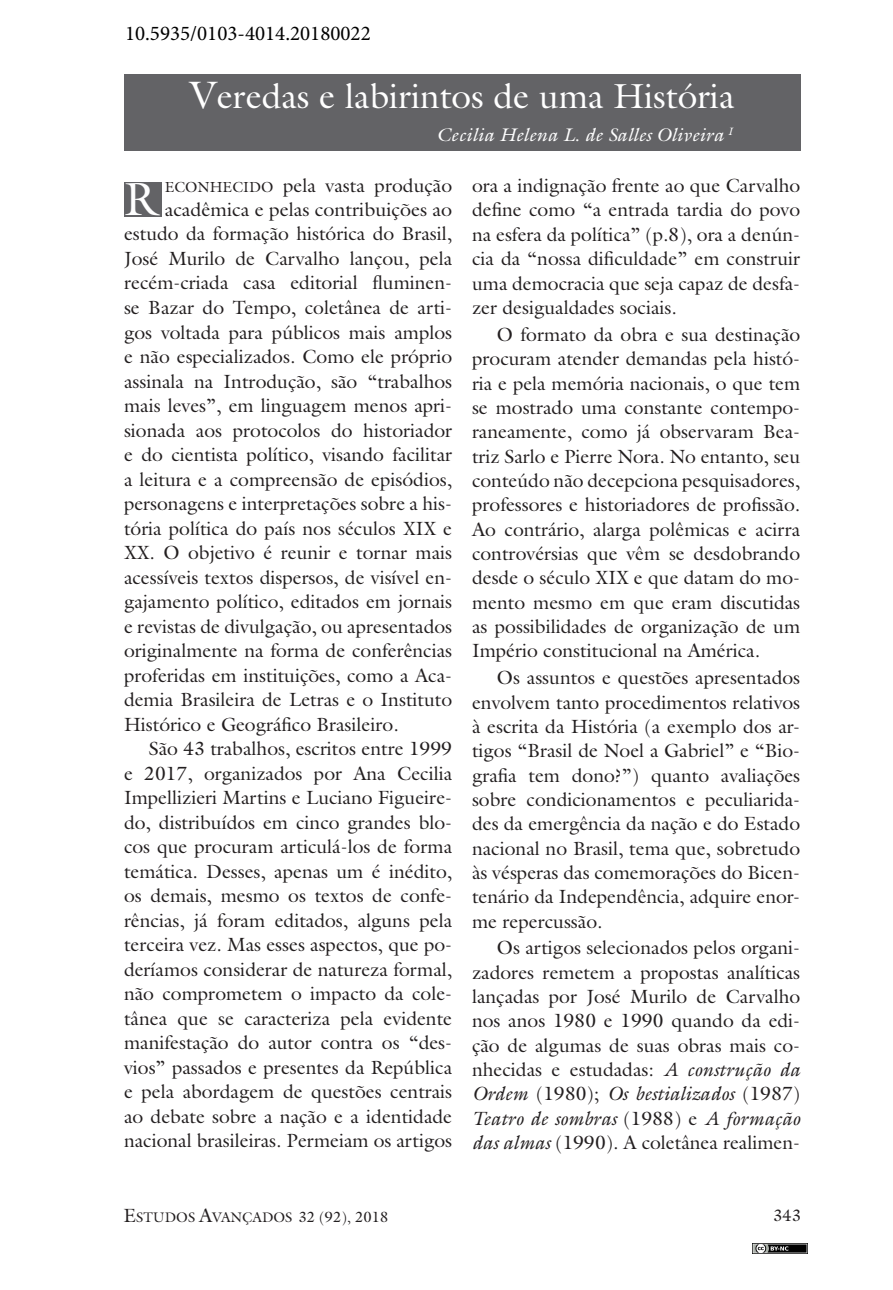
<style>
.page{position:relative;width:893px;height:1290px;background:#fff}
.page>*{position:absolute;margin:0;border:0;box-sizing:border-box;transform-origin:0 0}
.t1{font:46.9px "Galliard";color:#fff}
.t2{font:35px "Galliard";color:#fff}
.t3{font:21px "Minion Pro";color:#000}
.t4{font:19.25px/24.3px "Galliard";color:#231f20;text-align:justify}
.t5{font:italic 18.38px "Galliard";letter-spacing:.005em;color:#fff;scale:1.05 1}
.t6{font:16.62px "Galliard";color:#231f20}
.t7{font:14px "Galliard";color:#231f20}
.s1{font-size:38.5px}
.s2{font-size:14.7px}
.s3{font-style:italic}
.s4{font-size:19.25px}
.s5{font-size:14.88px}
.s6{font-size:13.12px}
</style>
<div class="page">
<div style="left:124px;top:182px;width:37px;height:34px;background:#636366"></div>
<div style="left:124px;top:74px;width:676px;height:77px;background:#636366"></div>
<img style="left:752px;top:1243px;width:55px;height:10px">
<p class="t3" style="left:125px;top:19px;width:247px">10.5935/0103-4014.20180022</p>
<h2 class="t2" style="left:190px;top:74px;width:546px"><span class="s1">V</span>eredas e labirintos de uma História</h2>
<p class="t5" style="left:437px;top:123px;width:283px">Cecilia Helena L. de Salles Oliveira <sup>I</sup></p>
<h1 class="t1" style="left:124px;top:170px;width:34px">R</h1>
<p class="t4" style="left:165px;top:173px;width:289px"><span class="s2">ECONHECIDO</span> pela vasta produção</p>
<p class="t4" style="left:165px;top:197px;width:289px">acadêmica e pelas contribuições ao</p>
<p class="t4" style="left:124px;top:221px;width:330px">estudo da formação histórica do Brasil,</p>
<p class="t4" style="left:124px;top:246px;width:330px">José Murilo de Carvalho lançou, pela</p>
<p class="t4" style="left:124px;top:270px;width:330px">recém-criada casa editorial fluminen-</p>
<p class="t4" style="left:124px;top:295px;width:330px">se Bazar do Tempo, coletânea de arti-</p>
<p class="t4" style="left:124px;top:319px;width:330px">gos voltada para públicos mais amplos</p>
<p class="t4" style="left:124px;top:344px;width:330px">e não especializados. Como ele próprio</p>
<p class="t4" style="left:124px;top:368px;width:330px">assinala na Introdução, são “trabalhos</p>
<p class="t4" style="left:124px;top:393px;width:330px">mais leves”, em linguagem menos apri-</p>
<p class="t4" style="left:124px;top:417px;width:330px">sionada aos protocolos do historiador</p>
<p class="t4" style="left:124px;top:442px;width:330px">e do cientista político, visando facilitar</p>
<p class="t4" style="left:124px;top:467px;width:330px">a leitura e a compreensão de episódios,</p>
<p class="t4" style="left:124px;top:491px;width:330px">personagens e interpretações sobre a his-</p>
<p class="t4" style="left:124px;top:516px;width:330px">tória política do país nos séculos XIX e</p>
<p class="t4" style="left:124px;top:540px;width:330px">XX. O objetivo é reunir e tornar mais</p>
<p class="t4" style="left:124px;top:565px;width:330px">acessíveis textos dispersos, de visível en-</p>
<p class="t4" style="left:124px;top:589px;width:330px">gajamento político, editados em jornais</p>
<p class="t4" style="left:124px;top:614px;width:330px">e revistas de divulgação, ou apresentados</p>
<p class="t4" style="left:124px;top:638px;width:330px">originalmente na forma de conferências</p>
<p class="t4" style="left:124px;top:663px;width:330px">proferidas em instituições, como a Aca-</p>
<p class="t4" style="left:124px;top:687px;width:330px">demia Brasileira de Letras e o Instituto</p>
<p class="t4" style="left:124px;top:712px;width:276px">Histórico e Geográfico Brasileiro.</p>
<p class="t4" style="left:149px;top:736px;width:305px">São 43 trabalhos, escritos entre 1999</p>
<p class="t4" style="left:124px;top:761px;width:330px">e 2017, organizados por Ana Cecilia</p>
<p class="t4" style="left:124px;top:785px;width:330px">Impellizieri Martins e Luciano Figueire-</p>
<p class="t4" style="left:124px;top:810px;width:330px">do, distribuídos em cinco grandes blo-</p>
<p class="t4" style="left:124px;top:834px;width:330px">cos que procuram articulá-los de forma</p>
<p class="t4" style="left:124px;top:859px;width:330px">temática. Desses, apenas um é inédito,</p>
<p class="t4" style="left:124px;top:883px;width:330px">os demais, mesmo os textos de confe-</p>
<p class="t4" style="left:124px;top:908px;width:330px">rências, já foram editados, alguns pela</p>
<p class="t4" style="left:124px;top:932px;width:330px">terceira vez. Mas esses aspectos, que po-</p>
<p class="t4" style="left:124px;top:957px;width:330px">deríamos considerar de natureza formal,</p>
<p class="t4" style="left:124px;top:981px;width:330px">não comprometem o impacto da cole-</p>
<p class="t4" style="left:124px;top:1006px;width:330px">tânea que se caracteriza pela evidente</p>
<p class="t4" style="left:124px;top:1030px;width:330px">manifestação do autor contra os “des-</p>
<p class="t4" style="left:124px;top:1055px;width:330px">vios” passados e presentes da República</p>
<p class="t4" style="left:124px;top:1079px;width:330px">e pela abordagem de questões centrais</p>
<p class="t4" style="left:124px;top:1104px;width:330px">ao debate sobre a nação e a identidade</p>
<p class="t4" style="left:124px;top:1128px;width:330px">nacional brasileiras. Permeiam os artigos</p>
<p class="t4" style="left:472px;top:173px;width:330px">ora a indignação frente ao que Carvalho define como “a entrada tardia do povo na esfera da política” (p.8), ora a denún&shy;cia da “nossa dificuldade” em construir uma democracia que seja capaz de desfa&shy;zer desigualdades sociais.</p>
<p class="t4" style="left:472px;top:322px;width:330px;text-indent:25px">O formato da obra e sua destinação procuram atender demandas pela histó&shy;ria e pela memória nacionais, o que tem se mostrado uma constante contempo&shy;raneamente, como já observaram Bea&shy;triz Sarlo e Pierre Nora. No entanto, seu conteúdo não decepciona pesquisadores, professores e historiadores de profissão.<br>Ao contrário, alarga polêmicas e acirra controvérsias que vêm se desdobrando desde o século XIX e que datam do mo&shy;mento mesmo em que eram discutidas as possibilidades de organização de um Império constitucional na América.</p>
<p class="t4" style="left:472px;top:665px;width:330px;text-indent:25px">Os assuntos e questões apresentados envolvem tanto procedimentos relativos à escrita da História (a exemplo dos ar&shy;tigos “Brasil de Noel a Gabriel” e “Bio&shy;grafia tem dono?”) quanto avaliações sobre condicionamentos e peculiarida&shy;des da emergência da nação e do Estado nacional no Brasil, tema que, sobretudo às vésperas das comemorações do Bicen&shy;tenário da Independência, adquire enor&shy;me repercussão.</p>
<p class="t4" style="left:472px;top:935px;width:330px;text-indent:25px">Os artigos selecionados pelos organi&shy;zadores remetem a propostas analíticas lançadas por José Murilo de Carvalho nos anos 1980 e 1990 quando da edi&shy;ção de algumas de suas obras mais co&shy;nhecidas e estudadas: <span class="s3">A construção da Ordem</span> (1980); <span class="s3">Os bestializados</span> (1987)<br><span class="s3">Teatro de sombras</span> (1988) e <span class="s3">A formação das almas</span> (1990). A coletânea realimen-</p>
<p class="t7" style="left:123px;top:1208px;width:266px"><span class="s4">E</span>STUDOS <span class="s4">A</span>VANÇADOS <span class="s5">32 (92)</span><span class="s6">,</span> <span class="s5">2018</span></p>
<p class="t6" style="left:773px;top:1205px;width:29px">343</p>
</div>
